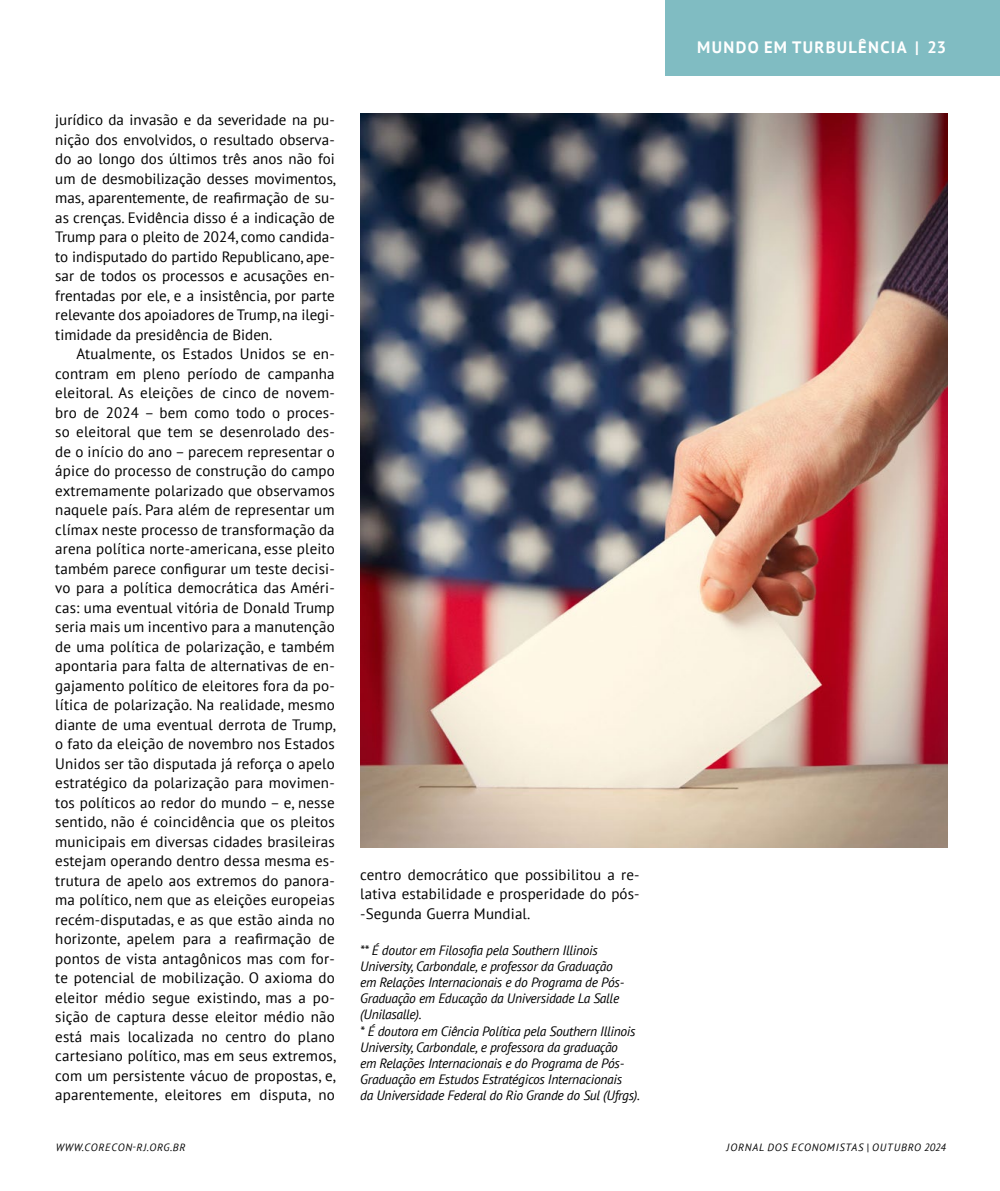
<style>
.page{position:relative;width:1000px;height:1191px;background:#fff}
.page>*{position:absolute;margin:0;border:0;box-sizing:border-box;transform-origin:0 0}
.t1{font:700 16.5px "PT Sans";letter-spacing:.08em;color:#fff}
.t2{font:15px/19.5px "PT Sans";letter-spacing:.01em;color:#000;text-align:justify}
.t3{font:italic 13.5px/16.2px "PT Sans";letter-spacing:-.02em;color:#000}
.t4{font:italic 10.5px "PT Sans";letter-spacing:.08em;color:#000}
</style>
<div class="page">
<div style="left:665px;top:0;width:334px;height:76px;background:#80bcc2"></div>
<img style="left:360px;top:114px;width:587px;height:733px">
<p class="t2" style="left:55px;top:110px;width:282px">jurídico da invasão e da severidade na pu&shy;nição dos envolvidos, o resultado observa&shy;do ao longo dos últimos três anos não foi um de desmobilização desses movimentos, mas, aparentemente, de reafirmação de su&shy;as crenças. Evidência disso é a indicação de Trump para o pleito de 2024, como candida&shy;to indisputado do partido Republicano, ape&shy;sar de todos os processos e acusações en&shy;frentadas por ele, e a insistência, por parte relevante dos apoiadores de Trump, na ilegi&shy;timidade da presidência de Biden.</p>
<p class="t2" style="left:55px;top:344px;width:282px;text-indent:21px">Atualmente, os Estados Unidos se en&shy;contram em pleno período de campanha eleitoral. As eleições de cinco de novem&shy;bro de 2024 – bem como todo o proces&shy;so eleitoral que tem se desenrolado des&shy;de o início do ano – parecem representar o ápice do processo de construção do campo extremamente polarizado que observamos naquele país. Para além de representar um clímax neste processo de transformação da arena política norte-americana, esse pleito também parece configurar um teste decisi&shy;vo para a política democrática das Améri&shy;cas: uma eventual vitória de Donald Trump seria mais um incentivo para a manutenção de uma política de polarização, e também apontaria para falta de alternativas de en&shy;gajamento político de eleitores fora da po&shy;lítica de polarização. Na realidade, mesmo diante de uma eventual derrota de Trump, o fato da eleição de novembro nos Estados Unidos ser tão disputada já reforça o apelo estratégico da polarização para movimen&shy;tos políticos ao redor do mundo – e, nesse sentido, não é coincidência que os pleitos municipais em diversas cidades brasileiras estejam operando dentro dessa mesma es&shy;trutura de apelo aos extremos do panora&shy;ma político, nem que as eleições europeias recém-disputadas, e as que estão ainda no horizonte, apelem para a reafirmação de pontos de vista antagônicos mas com for&shy;te potencial de mobilização. O axioma do eleitor médio segue existindo, mas a po&shy;sição de captura desse eleitor médio não está mais localizada no centro do plano cartesiano político, mas em seus extremos, com um persistente vácuo de propostas, e, aparentemente, eleitores em disputa, no</p>
<p class="t2" style="left:360px;top:864px;width:281px">centro democrático que possibilitou a re&shy;lativa estabilidade e prosperidade do pós--Segunda Guerra Mundial.</p>
<p class="t3" style="left:360px;top:941px;width:281px">** É doutor em Filosofia pela Southern Illinois University, Carbondale, e professor da Graduação<br>em Relações Internacionais e do Programa de Pós-Graduação em Educação da Universidade La Salle (Unilasalle).<br>* É doutora em Ciência Política pela Southern Illinois University, Carbondale, e professora da graduação<br>em Relações Internacionais e do Programa de Pós-Graduação em Estudos Estratégicos Internacionais<br>da Universidade Federal do Rio Grande do Sul (Ufrgs).</p>
<p class="t1" style="left:697px;top:37px;width:250px">MUNDO EM TURBULÊNCIA | 23</p>
<p class="t4" style="left:56px;top:1140px;width:131px">WWW.CORECON-RJ.ORG.BR</p>
<p class="t4" style="left:726px;top:1140px;width:221px">JORNAL DOS ECONOMISTAS | OUTUBRO 2024</p>
</div>
